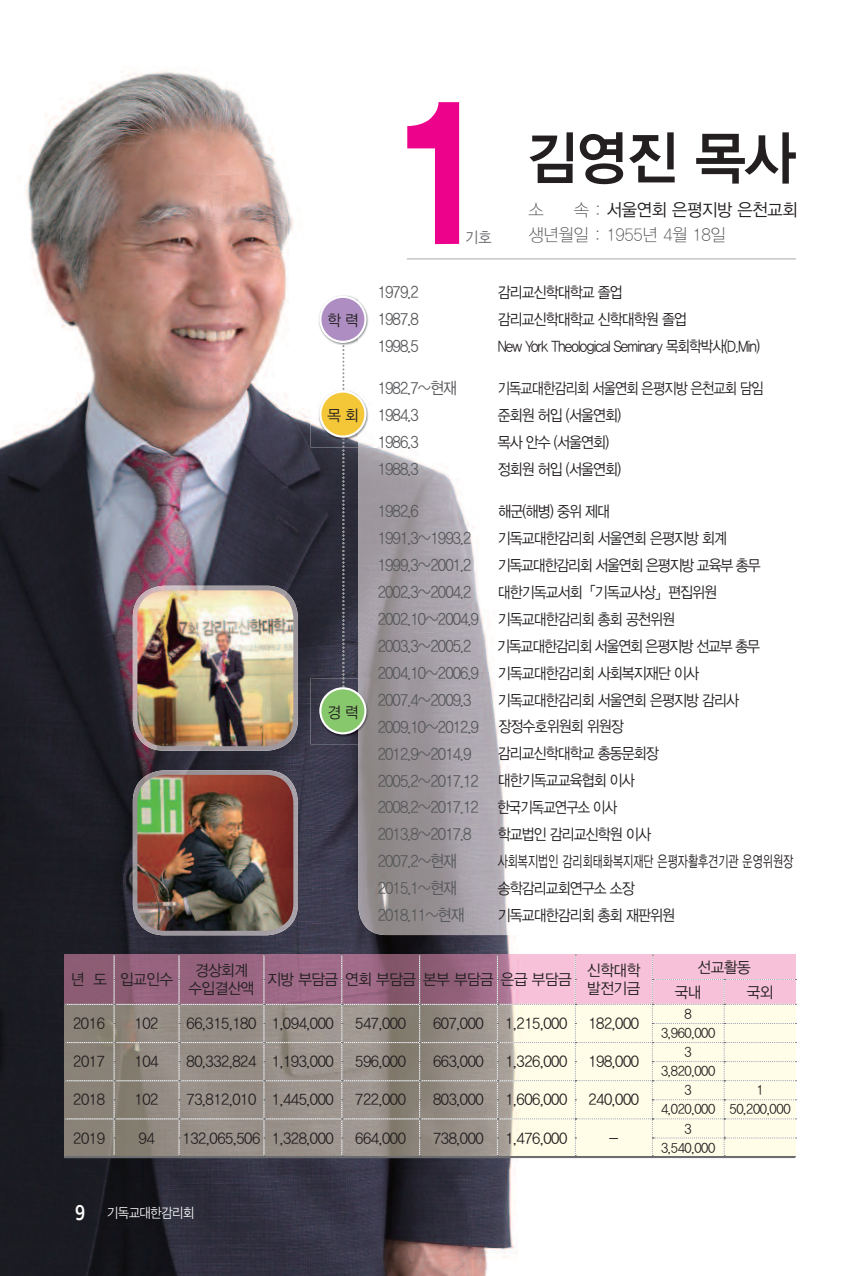
<style>
.page{position:relative;width:868px;height:1276px;background:#fff}
.page>*{position:absolute;margin:0;border:0;box-sizing:border-box;transform-origin:0 0}
.t1{font:184.4px "YDIYGO360";color:#ed028c;scale:.95 1}
.t2{font:58.2px "YDIYGO340";color:#231f20;scale:.95 1}
.t3{font:17.4px "YDIYGO310";letter-spacing:-.02em;color:#57585a;scale:.95 1}
.t4{font:17.4px "YDIYGO320";letter-spacing:-.02em;color:#231f20;scale:.95 1}
.t5{font:16.4px/27px "YDIYGO320";letter-spacing:-.06em;color:#57585a;scale:.9 1}
.t6{font:15.6px "YDIYGO320";letter-spacing:-.06em;color:#231f20;scale:.9 1}
.t7{font:15.6px/24.8px "YDIYGO320";letter-spacing:-.06em;color:#231f20;scale:.95 1}
.t8{font:15.6px/18.6px "YDIYGO320";letter-spacing:-.03em;color:#231f20;text-align:center;scale:.95 1}
.t9{font:15.6px/27px "YDIYGO320";letter-spacing:-.08em;color:#231f20;scale:.9 1}
.t10{font:15.6px "YDIYGO320";letter-spacing:-.06em;color:#231f20;scale:.87 1}
.t11{font:15.6px "YDIYGO320";letter-spacing:.01em;color:#231f20;scale:.7 1}
.t12{font:15.6px "YDIYGO320";letter-spacing:-.06em;color:#231f20;scale:.85 1}
.t13{font:15.6px "YDIYGO320";color:#6c6d70;scale:.92 1}
.t14{font:300 14px "Apple SD Gothic Neo";letter-spacing:-.05em;color:#fff;scale:.95 1}
.t15{font:13.6px/19px "YDIYGO320";letter-spacing:-.03em;color:#231f20;text-align:center;scale:.95 1}
.s1{font-family:"YDIYGO310";color:#57585a}
.s2{font-size:15.6px;color:#231f20}
.s3{font-size:16.4px;color:#57585a}
.s4{font-weight:700;font-size:22px}
</style>
<div class="page">
<img style="left:0;top:69px;width:797px;height:1207px">
<img style="left:358px;top:269px;width:437px;height:666px">
<img style="left:310px;top:287px;width:48px;height:66px">
<img style="left:358px;top:287px;width:18px;height:66px">
<svg style="left:319px;top:296px;width:47px;height:47px"></svg>
<div style="left:321px;top:298px;width:43px;height:43px;background:#ae8ec2;border-radius:50%"></div>
<img style="left:310px;top:381px;width:66px;height:66px">
<svg style="left:319px;top:390px;width:47px;height:48px"></svg>
<div style="left:321px;top:392px;width:43px;height:43px;background:#f4c739;border-radius:50%"></div>
<img style="left:310px;top:678px;width:66px;height:66px">
<svg style="left:342px;top:341px;width:2px;height:346px"></svg>
<svg style="left:319px;top:687px;width:47px;height:47px"></svg>
<div style="left:321px;top:689px;width:43px;height:43px;background:#88c86d;border-radius:50%"></div>
<svg style="left:64px;top:954px;width:732px;height:204px;background:#bcaca8"></svg>
<hr style="left:407px;top:258px;width:388px;height:1px;background:#a8a9ad">
<img style="left:133px;top:770px;width:165px;height:165px">
<img style="left:137px;top:775px;width:156px;height:155px;border-radius:27px">
<img style="left:133px;top:586px;width:165px;height:165px">
<img style="left:137px;top:590px;width:156px;height:156px;border-radius:27px">
<p class="t7" style="left:327px;top:308px;width:35px">학 력</p>
<p class="t7" style="left:327px;top:403px;width:35px">목 회</p>
<p class="t7" style="left:327px;top:700px;width:35px">경 력</p>
<h1 class="t1" style="left:392px;top:63px;width:105px">1</h1>
<p class="t13" style="left:465px;top:228px;width:30px">기호</p>
<h2 class="t2" style="left:526px;top:124px;width:285px">김영진 목사</h2>
<p class="t3" style="left:528px;top:200px;width:18px">소</p>
<p class="t4" style="left:573px;top:200px;width:237px"><span class="s1">속 :</span> 서울연회 은평지방 은천교회</p>
<p class="t3" style="left:528px;top:225px;width:209px">생년월일 : 1955년 4월 18일</p>
<p class="t5" style="left:377px;top:279px;width:47px">1979.2</p>
<p class="t6" style="left:497px;top:284px;width:140px">감리교신학대학교 졸업</p>
<p class="t5" style="left:377px;top:306px;width:47px">1987.8</p>
<p class="t6" style="left:497px;top:311px;width:212px">감리교신학대학교 신학대학원 졸업</p>
<p class="t5" style="left:377px;top:333px;width:47px">1998.5</p>
<p class="t10" style="left:497px;top:338px;width:303px">New York Theological Seminary 목회학박사(D.Min)</p>
<p class="t5" style="left:377px;top:375px;width:89px">1982.7~현재</p>
<p class="t12" style="left:497px;top:380px;width:314px">기독교대한감리회 서울연회 은평지방 은천교회 담임</p>
<p class="t5" style="left:377px;top:402px;width:47px">1984.3</p>
<p class="t6" style="left:497px;top:407px;width:139px">준회원 허입 (서울연회)</p>
<p class="t5" style="left:377px;top:429px;width:47px">1986.3</p>
<p class="t6" style="left:497px;top:434px;width:125px">목사 안수 (서울연회)</p>
<p class="t5" style="left:377px;top:456px;width:47px">1988.3</p>
<p class="t6" style="left:497px;top:461px;width:139px">정회원 허입 (서울연회)</p>
<p class="t5" style="left:377px;top:498px;width:47px">1982.6</p>
<p class="t6" style="left:498px;top:503px;width:125px">해군(해병) 중위 제대</p>
<p class="t5" style="left:377px;top:525px;width:106px">1991.3~1993.2</p>
<p class="t6" style="left:497px;top:530px;width:256px">기독교대한감리회 서울연회 은평지방 회계</p>
<p class="t5" style="left:377px;top:552px;width:106px">1999.3~2001.2</p>
<p class="t9" style="left:497px;top:552px;width:293px">기독교대한감리회 서울연회 은평지방 교육부 총무</p>
<p class="t5" style="left:377px;top:579px;width:106px">2002.3~2004.2</p>
<p class="t6" style="left:497px;top:583px;width:245px">대한기독교서회「기독교사상」편집위원</p>
<p class="t5" style="left:377px;top:606px;width:331px">2002.10~2004.9 <span class="s2">기독교대한감리회 총회 공천위원<br></span>2003.3~2005.2</p>
<p class="t9" style="left:377px;top:633px;width:426px;text-indent:119px">기독교대한감리회 서울연회 은평지방 선교부 총무<br><span class="s3">2004.10~2006.9</span> 기독교대한감리회 사회복지재단 이사</p>
<p class="t5" style="left:377px;top:686px;width:106px">2007.4~2009.3</p>
<p class="t6" style="left:497px;top:691px;width:269px">기독교대한감리회 서울연회 은평지방 감리사</p>
<p class="t5" style="left:377px;top:713px;width:275px">2009.10~2012.9 <span class="s2">장정수호위원회 위원장<br></span>2012.9~2014.9</p>
<p class="t6" style="left:497px;top:745px;width:180px">감리교신학대학교 총동문회장</p>
<p class="t5" style="left:377px;top:767px;width:287px">2005.2~2017.12 <span class="s2">대한기독교교육협회 이사<br></span>2008.2~2017.12 <span class="s2">한국기독교연구소 이사<br></span>2013.8~2017.8</p>
<p class="t6" style="left:497px;top:826px;width:172px">학교법인 감리교신학원 이사</p>
<p class="t5" style="left:377px;top:848px;width:89px">2007.2~현재</p>
<p class="t11" style="left:497px;top:853px;width:423px">사회복지법인 감리회태화복지재단 은평자활후견기관 운영위원장</p>
<p class="t5" style="left:377px;top:875px;width:89px">2015.1~현재</p>
<p class="t6" style="left:497px;top:880px;width:154px">송학감리교회연구소 소장</p>
<p class="t5" style="left:377px;top:902px;width:98px">2018.11~현재</p>
<p class="t6" style="left:497px;top:906px;width:198px">기독교대한감리회 총회 재판위원</p>
<p class="t7" style="left:71px;top:967px;width:109px">년 도 입교인수</p>
<p class="t8" style="left:188px;top:961px;width:71px">경상회계 수입결산액</p>
<p class="t8" style="left:267px;top:970px;width:322px">지방 부담금 연회 부담금 본부 부담금 은급 부담금</p>
<p class="t8" style="left:587px;top:961px;width:57px;text-align:left">신학대학 발전기금</p>
<p class="t7" style="left:674px;top:955px;width:81px;text-indent:23px">선교활동 국내</p>
<p class="t7" style="left:746px;top:979px;width:30px">국외</p>
<p class="t7" style="left:73px;top:1011px;width:35px">2016</p>
<p class="t7" style="left:134px;top:1011px;width:27px">102</p>
<p class="t8" style="left:186px;top:1014px;width:156px">66,315,180 1,094,000</p>
<p class="t7" style="left:355px;top:1011px;width:55px">547,000</p>
<p class="t7" style="left:433px;top:1011px;width:55px">607,000</p>
<p class="t7" style="left:505px;top:1011px;width:67px">1,215,000</p>
<p class="t7" style="left:588px;top:1011px;width:55px">182,000</p>
<p class="t15" style="left:661px;top:1004px;width:59px">8<br>3,960,000</p>
<p class="t7" style="left:73px;top:1049px;width:35px">2017</p>
<p class="t7" style="left:135px;top:1049px;width:27px">104</p>
<p class="t8" style="left:186px;top:1052px;width:156px">80,332,824 1,193,000</p>
<p class="t7" style="left:355px;top:1049px;width:55px">596,000</p>
<p class="t7" style="left:433px;top:1049px;width:55px">663,000</p>
<p class="t7" style="left:505px;top:1049px;width:67px">1,326,000</p>
<p class="t7" style="left:588px;top:1049px;width:55px">198,000</p>
<p class="t15" style="left:661px;top:1042px;width:59px">3<br>3,820,000</p>
<p class="t7" style="left:73px;top:1087px;width:35px">2018</p>
<p class="t7" style="left:135px;top:1087px;width:27px">102</p>
<p class="t8" style="left:186px;top:1090px;width:156px">73,812,010 1,445,000</p>
<p class="t7" style="left:355px;top:1087px;width:55px">722,000</p>
<p class="t7" style="left:433px;top:1087px;width:55px">803,000</p>
<p class="t7" style="left:505px;top:1087px;width:67px">1,606,000</p>
<p class="t7" style="left:588px;top:1087px;width:55px">240,000</p>
<p class="t15" style="left:684px;top:1081px;width:9px">3</p>
<p class="t15" style="left:661px;top:1081px;width:138px;text-align:left;text-indent:95px">1<br>4,020,000 50,200,000</p>
<p class="t7" style="left:73px;top:1125px;width:35px">2019</p>
<p class="t7" style="left:138px;top:1125px;width:18px">94</p>
<p class="t8" style="left:183px;top:1129px;width:161px">132,065,506 1,328,000</p>
<p class="t7" style="left:355px;top:1125px;width:55px">664,000</p>
<p class="t7" style="left:433px;top:1125px;width:55px">738,000</p>
<p class="t7" style="left:505px;top:1125px;width:67px">1,476,000</p>
<p class="t7" style="left:609px;top:1125px;width:11px">-</p>
<p class="t14" style="left:75px;top:1205px;width:127px"><span class="s4">9</span> 기독교대한감리회</p>
<p class="t15" style="left:661px;top:1119px;width:59px">3<br>3,540,000</p>
</div>
